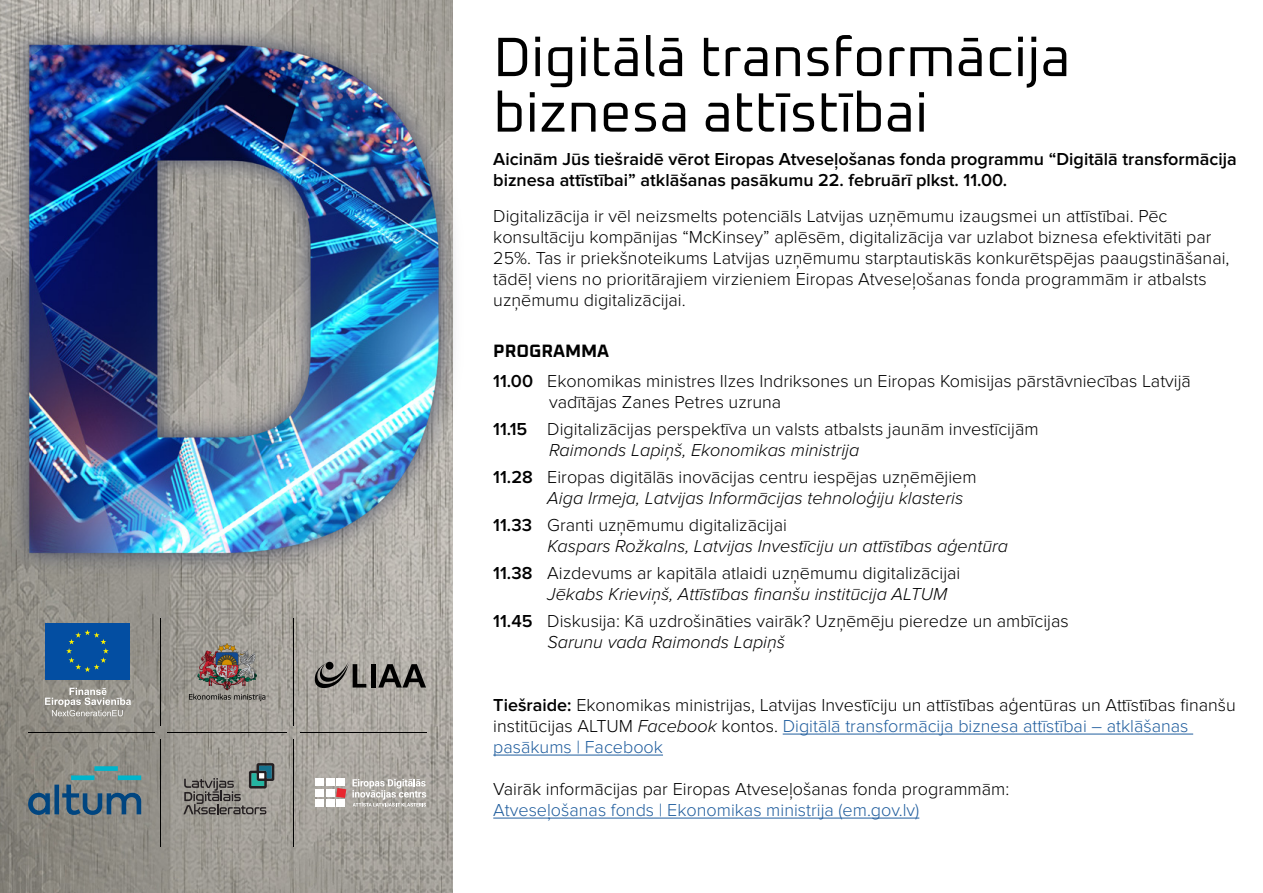
<style>
.page{position:relative;width:1263px;height:893px;background:#fff}
.page>*{position:absolute;margin:0;border:0;box-sizing:border-box;transform-origin:0 0}
.t1{font:200 55.5px/55.5px "Oxanium";color:#000}
.t2{font:300 18px/21px "Proxima Nova";color:#000}
.t3{font:italic 300 18px/21px "Proxima Nova";color:#000}
.t4{font:600 18px/21px "Proxima Nova";color:#000}
.t5{font:300 18px "Proxima Nova";color:#215e9e}
.t6{font:200 18px "Oxanium";color:#000}
.s1{font-weight:600}
.s2{font-style:italic}
.s3{font-weight:600;font-style:normal}
.s4{font-style:normal}
.s5{color:#215e9e}
</style>
<div class="page">
<img style="left:0;top:0;width:452px;height:893px">
<svg style="left:28px;top:766px;width:113px;height:49px;background:#657d85"></svg>
<svg style="left:183px;top:763px;width:91px;height:51px;background:#81837e"></svg>
<div style="left:337px;top:799px;width:8px;height:8px;background:#fff"></div>
<div style="left:326px;top:799px;width:8px;height:8px;background:#fff"></div>
<div style="left:315px;top:799px;width:8px;height:8px;background:#fff"></div>
<div style="left:337px;top:778px;width:8px;height:8px;background:#fff"></div>
<div style="left:326px;top:778px;width:8px;height:8px;background:#fff"></div>
<div style="left:315px;top:778px;width:8px;height:8px;background:#fff"></div>
<div style="left:326px;top:789px;width:8px;height:8px;background:#fff"></div>
<svg style="left:336px;top:788px;width:10px;height:10px"></svg>
<div style="left:315px;top:789px;width:8px;height:8px;background:#fff"></div>
<svg style="left:352px;top:779px;width:74px;height:27px;background:#bfbdb8"></svg>
<img style="left:189px;top:643px;width:76px;height:58px">
<svg style="left:313px;top:662px;width:53px;height:27px"></svg>
<div style="left:371px;top:664px;width:5px;height:23px;background:#000"></div>
<svg style="left:378px;top:664px;width:48px;height:23px"></svg>
<hr style="left:160px;top:618px;width:1px;height:108px;background:#000">
<hr style="left:28px;top:732px;width:126px;height:1px;background:#000">
<hr style="left:300px;top:732px;width:126px;height:1px;background:#000">
<hr style="left:167px;top:732px;width:120px;height:1px;background:#000">
<hr style="left:160px;top:739px;width:1px;height:108px;background:#000">
<hr style="left:293px;top:618px;width:1px;height:108px;background:#000">
<hr style="left:293px;top:739px;width:1px;height:108px;background:#000">
<img style="left:0;top:2px;width:455px;height:603px">
<hr style="left:783px;top:734px;width:410px;height:1px;background:#215e9e">
<hr style="left:493px;top:755px;width:170px;height:1px;background:#215e9e">
<hr style="left:493px;top:818px;width:426px;height:1px;background:#215e9e">
<div style="left:45px;top:623px;width:85px;height:56px;background:#034ea2"></div>
<svg style="left:66px;top:630px;width:43px;height:42px"></svg>
<svg style="left:45px;top:688px;width:86px;height:28px;background:#a9a7a0"></svg>
<h1 class="t1" style="left:493px;top:28px;width:579px">Digitālā transformācija biznesa attīstībai</h1>
<p class="t4" style="left:493px;top:148px;width:745px">Aicinām Jūs tiešraidē vērot Eiropas Atveseļošanas fonda programmu “Digitālā transformācija biznesa attīstībai” atklāšanas pasākumu 22. februārī plkst. 11.00.</p>
<p class="t2" style="left:493px;top:205px;width:738px">Digitalizācija ir vēl neizsmelts potenciāls Latvijas uzņēmumu izaugsmei un attīstībai. Pēc konsultāciju kompānijas “McKinsey” aplēsēm, digitalizācija var uzlabot biznesa efektivitāti par 25%. Tas ir priekšnoteikums Latvijas uzņēmumu starptautiskās konkurētspējas paaugstināšanai, tādēļ viens no prioritārajiem virzieniem Eiropas Atveseļošanas fonda programmām ir atbalsts uzņēmumu digitalizācijai.</p>
<p class="t6" style="left:493px;top:339px;width:117px">PROGRAMMA</p>
<p class="t2" style="left:549px;top:370px;width:643px;text-indent:-56px"><span class="s1">11.00</span> Ekonomikas ministres Ilzes Indriksones un Eiropas Komisijas pārstāvniecības Latvijā vadītājas Zanes Petres uzruna</p>
<p class="t2" style="left:549px;top:418px;width:491px;text-indent:-56px"><span class="s1">11.15</span> Digitalizācijas perspektīva un valsts atbalsts jaunām investīcijām<br><span class="s2">Raimonds Lapiņš, Ekonomikas ministrija</span></p>
<p class="t3" style="left:547px;top:466px;width:431px;text-indent:-54px"><span class="s3">11.28</span> <span class="s4">Eiropas digitālās inovācijas centru iespējas uzņēmējiem<br></span>Aiga Irmeja, Latvijas Informācijas tehnoloģiju klasteris</p>
<p class="t3" style="left:547px;top:515px;width:462px;text-indent:-54px"><span class="s3">11.33</span> <span class="s4">Granti uzņēmumu digitalizācijai<br></span>Kaspars Rožkalns, Latvijas Investīciju un attīstības aģentūra</p>
<p class="t2" style="left:547px;top:562px;width:415px;text-indent:-54px"><span class="s1">11.38</span> Aizdevums ar kapitāla atlaidi uzņēmumu digitalizācijai<br><span class="s2">Jēkabs Krieviņš, Attīstības finanšu institūcija ALTUM</span></p>
<p class="t2" style="left:547px;top:610px;width:523px;text-indent:-54px"><span class="s1">11.45</span> Diskusija: Kā uzdrošināties vairāk? Uzņēmēju pieredze un ambīcijas<br><span class="s2">Sarunu vada Raimonds Lapiņš</span></p>
<p class="t2" style="left:493px;top:694px;width:744px"><span class="s1">Tiešraide:</span> Ekonomikas ministrijas, Latvijas Investīciju un attīstības aģentūras un Attīstības finanšu institūcijas ALTUM <span class="s2">Facebook</span> kontos. <span class="s5">Digitālā transformācija biznesa attīstībai – atklāšanas pasākums | Facebook</span></p>
<p class="t2" style="left:493px;top:778px;width:518px">Vairāk informācijas par Eiropas Atveseļošanas fonda programmām:</p>
<p class="t5" style="left:493px;top:799px;width:428px">Atveseļošanas fonds | Ekonomikas ministrija (em.gov.lv)</p>
</div>
